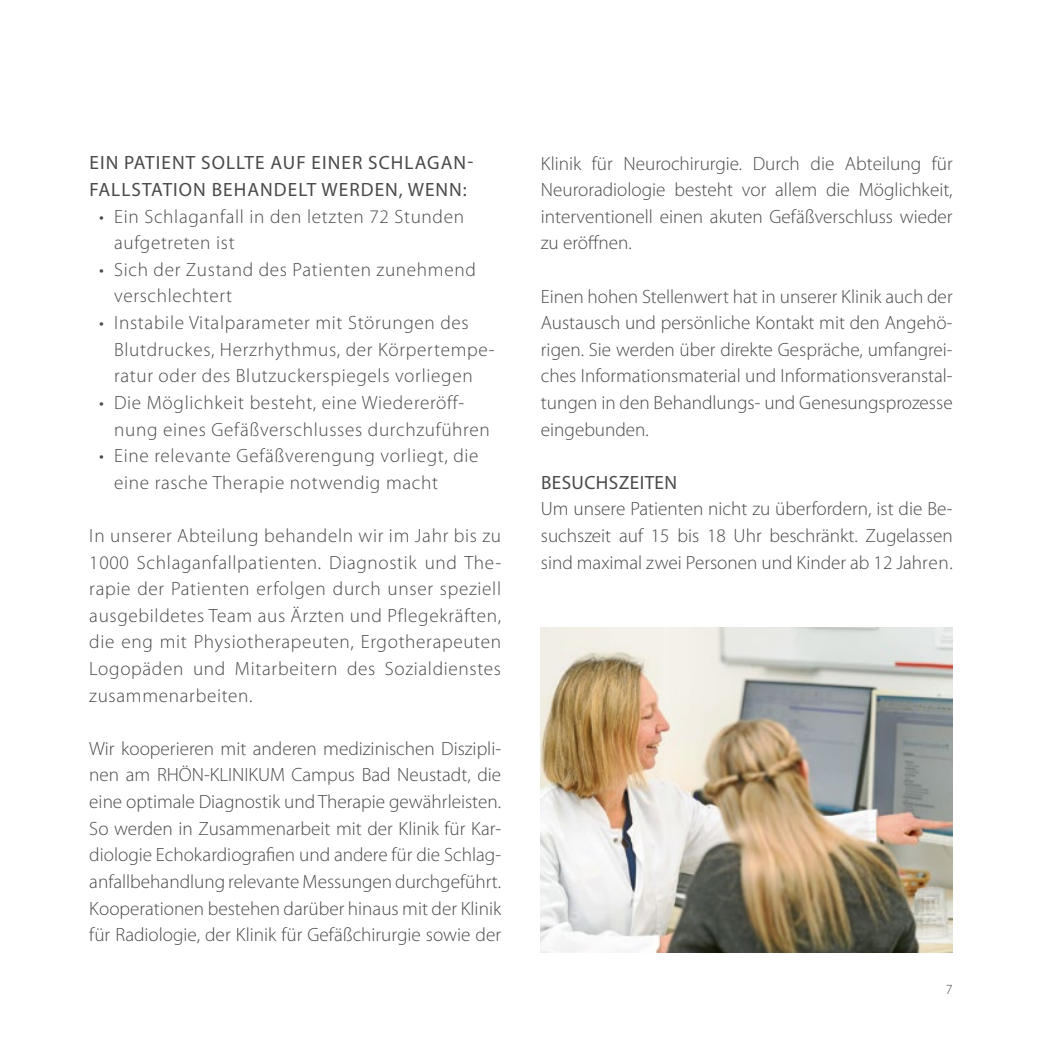
<style>
.page{position:relative;width:1042px;height:1042px;background:#fff}
.page>*{position:absolute;margin:0;border:0;box-sizing:border-box;transform-origin:0 0}
.t1{font:300 19.25px/26.6px "Myriad Pro";letter-spacing:.035em;color:#4a4a49}
.t2{font:19.25px/26.6px "Myriad Pro";letter-spacing:.055em;color:#4a4a49}
.t3{font:19.25px "Myriad Pro";letter-spacing:.02em;color:#4a4a49}
.t4{font:300 14px "Myriad Pro";color:#4a4a49}
</style>
<div class="page">
<img style="left:541px;top:628px;width:411px;height:324px">
<p class="t2" style="left:89px;top:149px;width:385px">EIN PATIENT SOLLTE AUF EINER SCHLAGAN-<br>FALLSTATION BEHANDELT WERDEN, WENN:</p>
<p class="t1" style="left:114px;top:203px;width:351px;text-indent:-15px">• Ein Schlaganfall in den letzten 72 Stunden aufgetreten ist</p>
<p class="t1" style="left:114px;top:256px;width:363px;text-indent:-15px">• Sich der Zustand des Patienten zunehmend verschlechtert</p>
<p class="t1" style="left:114px;top:309px;width:382px;text-indent:-15px">• Instabile Vitalparameter mit Störungen des<br>Blutdruckes, Herzrhythmus, der Körpertempe&shy;ratur oder des Blutzuckerspiegels vorliegen</p>
<p class="t1" style="left:114px;top:389px;width:377px;text-indent:-15px">• Die Möglichkeit besteht, eine Wiedereröff&shy;nung eines Gefäßverschlusses durchzuführen</p>
<p class="t1" style="left:114px;top:442px;width:366px;text-indent:-15px">• Eine relevante Gefäßverengung vorliegt, die eine rasche Therapie notwendig macht</p>
<p class="t1" style="left:89px;top:522px;width:413px;text-align:justify">In unserer Abteilung behandeln wir im Jahr bis zu 1000 Schlaganfallpatienten. Diagnostik und The&shy;rapie der Patienten erfolgen durch unser speziell ausgebildetes Team aus Ärzten und Pflegekräften, die eng mit Physiotherapeuten, Ergotherapeuten Logopäden und Mitarbeitern des Sozialdienstes zusammenarbeiten.</p>
<p class="t1" style="left:89px;top:735px;width:413px;text-align:justify">Wir kooperieren mit anderen medizinischen Diszipli&shy;nen am RHÖN-KLINIKUM Campus Bad Neustadt, die eine optimale Diagnostik und Therapie gewährleisten.<br>So werden in Zusammenarbeit mit der Klinik für Kar&shy;diologie Echokardiografien und andere für die Schlag&shy;anfallbehandlung relevante Messungen durchgeführt.<br>Kooperationen bestehen darüber hinaus mit der Klinik für Radiologie, der Klinik für Gefäßchirurgie sowie der</p>
<p class="t1" style="left:541px;top:150px;width:413px;text-align:justify">Klinik für Neurochirurgie. Durch die Abteilung für Neuroradiologie besteht vor allem die Möglichkeit, interventionell einen akuten Gefäßverschluss wieder zu eröffnen.</p>
<p class="t1" style="left:541px;top:283px;width:413px;text-align:justify">Einen hohen Stellenwert hat in unserer Klinik auch der Austausch und persönliche Kontakt mit den Angehö&shy;rigen. Sie werden über direkte Gespräche, umfangrei&shy;ches Informationsmaterial und Informationsveranstal&shy;tungen in den Behandlungs- und Genesungsprozesse eingebunden.</p>
<p class="t3" style="left:541px;top:470px;width:138px">BESUCHSZEITEN</p>
<p class="t1" style="left:541px;top:495px;width:413px;text-align:justify">Um unsere Patienten nicht zu überfordern, ist die Be&shy;suchszeit auf 15 bis 18 Uhr beschränkt. Zugelassen sind maximal zwei Personen und Kinder ab 12 Jahren.</p>
<p class="t4" style="left:946px;top:981px;width:8px">7</p>
</div>
